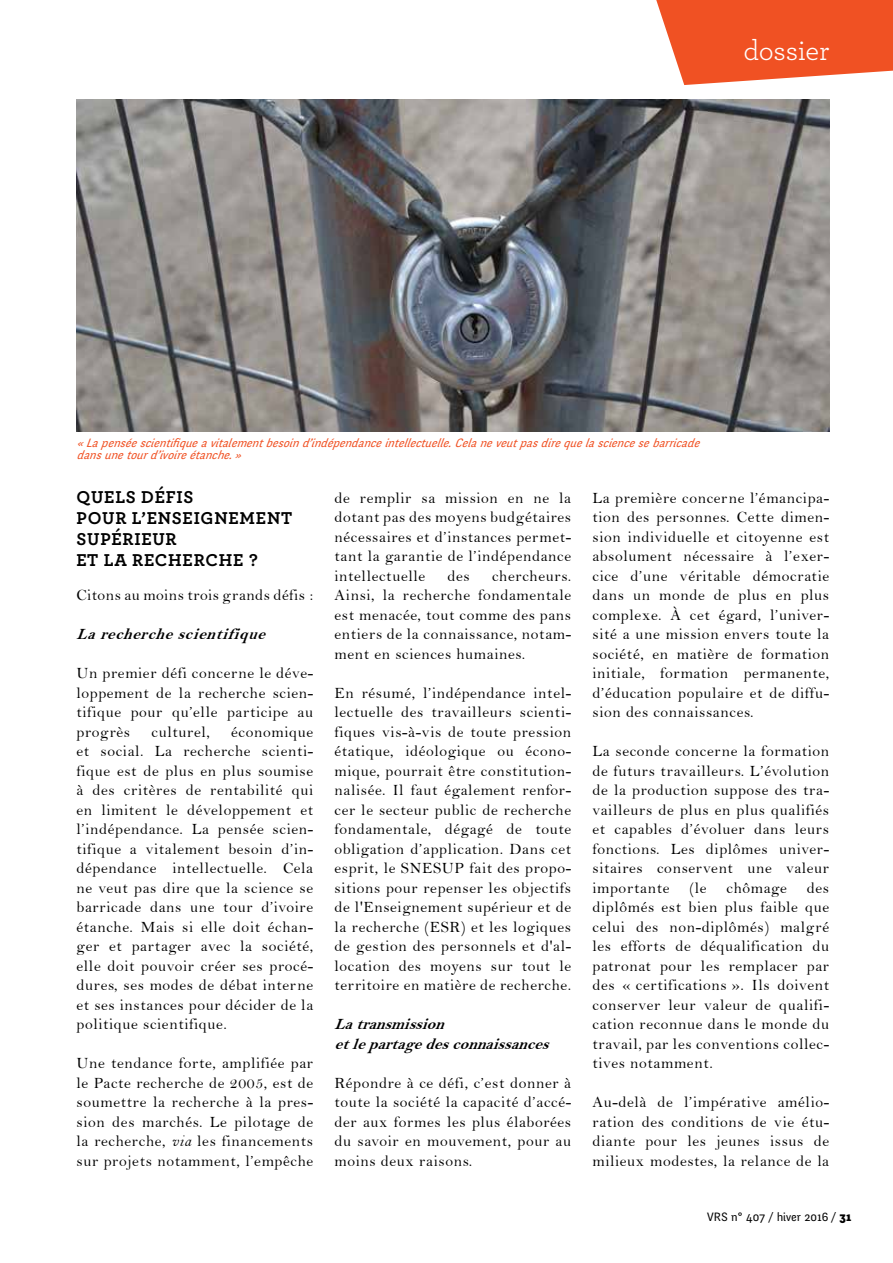
<style>
.page{position:relative;width:893px;height:1263px;background:#fff}
.page>*{position:absolute;margin:0;border:0;box-sizing:border-box;transform-origin:0 0}
.t1{font:28.8px "Archer";letter-spacing:-.01em;color:#fff}
.t2{font:700 18px/21px "Archer";letter-spacing:.04em;color:#000}
.t3{font:15.75px/19.5px "Bell";letter-spacing:.04em;color:#000;text-align:justify}
.t4{font:italic 15.75px/19.5px "Bell MT Bold";color:#000}
.t5{font:italic 12px/12px "Fengardo Neue";color:#f05123}
.t6{font:12px "Fengardo Neue";color:#000}
.s1{font-family:"Bell MT Italic"}
.s2{font-weight:900}
</style>
<div class="page">
<svg style="left:656px;top:0;width:237px;height:85px"></svg>
<img style="left:77px;top:100px;width:752px;height:331px">
<h1 class="t1" style="left:743px;top:31px;width:87px">dossier</h1>
<p class="t5" style="left:77px;top:437px;width:629px">« Lapenséescientifiqueavitalementbesoind’indépendanceintellectuelle.Celaneveutpasdirequelasciencesebarricade dansunetourd’ivoireétanche. »</p>
<p class="t2" style="left:77px;top:485px;width:217px">QUELS DÉFIS<br>POUR L’ENSEIGNEMENT<br>SUPÉRIEUR<br>ET LA RECHERCHE ?</p>
<p class="t3" style="left:77px;top:585px;width:238px">Citons au moins trois grands défis :</p>
<p class="t4" style="left:77px;top:624px;width:196px">Larecherchescientifique</p>
<p class="t3" style="left:77px;top:663px;width:238px">Un premier défi concerne le déve&shy;loppement de la recherche scien&shy;tifique pour qu’elle participe au progrès</p>
<p class="t3" style="left:152px;top:722px;width:60px">culturel,</p>
<p class="t3" style="left:77px;top:722px;width:238px;text-indent:155px">économique et social. La recherche scienti&shy;fique est de plus en plus soumise à des critères de rentabilité qui en limitent le développement et l’indépendance. La pensée scien&shy;tifique a vitalement besoin d’in&shy;dépendance intellectuelle. Cela ne veut pas dire que la science se barricade dans une tour d’ivoire étanche. Mais si elle doit échan&shy;ger et partager avec la société, elle doit pouvoir créer ses procé&shy;dures, ses modes de débat interne et ses instances pour décider de la politique scientifique.</p>
<p class="t3" style="left:77px;top:1053px;width:238px">Une tendance forte, amplifiée par le Pacte recherche de 2005, est de soumettre la recherche à la pres&shy;sion des marchés. Le pilotage de la recherche, <span class="s1">via</span> les financements sur projets notamment, l’empêche</p>
<p class="t3" style="left:334px;top:488px;width:238px">de remplir sa mission en ne la dotant pas des moyens budgétaires nécessaires et d’instances permet&shy;tant la garantie de l’indépendance intellectuelle</p>
<p class="t3" style="left:448px;top:566px;width:24px">des</p>
<p class="t3" style="left:334px;top:566px;width:238px;text-indent:158px">chercheurs.<br>Ainsi, la recherche fondamentale est menacée, tout comme des pans entiers de la connaissance, notam&shy;ment en sciences humaines.</p>
<p class="t3" style="left:334px;top:683px;width:238px">En résumé, l’indépendance intel&shy;lectuelle des travailleurs scienti&shy;fiques vis-à-vis de toute pression étatique, idéologique ou écono&shy;mique, pourrait être constitution&shy;nalisée. Il faut également renfor&shy;cer le secteur public de recherche fondamentale, dégagé de toute obligation d’application. Dans cet esprit, le SNESUP fait des propo&shy;sitions pour repenser les objectifs de l'Enseignement supérieur et de la recherche (ESR) et les logiques de gestion des personnels et d'al&shy;location des moyens sur tout le territoire en matière de recherche.</p>
<p class="t4" style="left:334px;top:1014px;width:222px">Latransmission<br>etlep artagedesconnaissances</p>
<p class="t3" style="left:334px;top:1073px;width:238px">Répondre à ce défi, c’est donner à toute la société la capacité d’accé&shy;der aux formes les plus élaborées du savoir en mouvement, pour au moins deux raisons.</p>
<p class="t3" style="left:592px;top:488px;width:238px">La première concerne l’émancipa&shy;tion des personnes. Cette dimen&shy;sion individuelle et citoyenne est absolument nécessaire à l’exer&shy;cice d’une véritable démocratie dans un monde de plus en plus complexe. À cet égard, l’univer&shy;sité a une mission envers toute la société, en matière de formation initiale, formation permanente, d’éducation populaire et de diffu&shy;sion des connaissances.</p>
<p class="t3" style="left:592px;top:741px;width:238px">La seconde concerne la formation de futurs travailleurs. L’évolution de la production suppose des tra&shy;vailleurs de plus en plus qualifiés et capables d’évoluer dans leurs fonctions. Les diplômes univer&shy;sitaires conservent une valeur importante</p>
<p class="t3" style="left:689px;top:878px;width:19px">(le</p>
<p class="t3" style="left:726px;top:878px;width:62px">chômage</p>
<p class="t3" style="left:592px;top:878px;width:238px;text-indent:214px">des diplômés est bien plus faible que celui des non-diplômés) malgré les efforts de déqualification du patronat pour les remplacer par des « certifications ». Ils doivent conserver leur valeur de qualifi&shy;cation reconnue dans le monde du travail, par les conventions collec&shy;tives notamment.</p>
<p class="t3" style="left:592px;top:1092px;width:238px">Au-delà de l’impérative amélio&shy;ration des conditions de vie étu&shy;diante pour les jeunes issus de milieux modestes, la relance de la</p>
<p class="t6" style="left:707px;top:1209px;width:145px">VRS n° 407 / hiver 2016 / <span class="s2">31</span></p>
</div>
